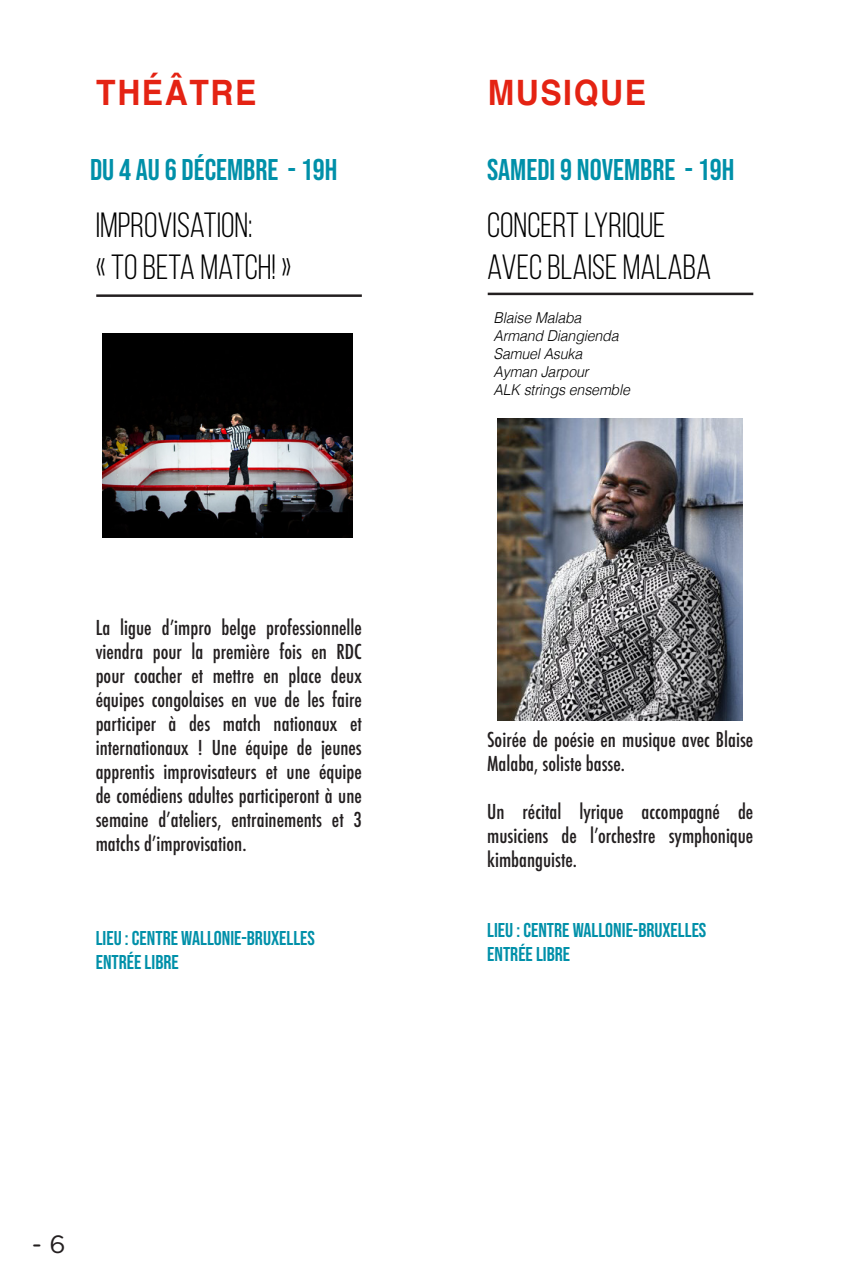
<style>
.page{position:relative;width:851px;height:1276px;background:#fff}
.page>*{position:absolute;margin:0;border:0;box-sizing:border-box;transform-origin:0 0}
.t1{font:35px "Bebas Neue";color:#000}
.t2{font:700 35px "Helvetica";letter-spacing:.05em;color:#e42313;scale:.91 1}
.t3{font:30px "Bebas Neue";color:#0090a9}
.t4{font:25px "Gotham Rounded";color:#231f20}
.t5{font:500 condensed 20px/24px "Futura";color:#231f20;text-align:justify}
.t6{font:20px "Bebas Neue";color:#0090a9}
.t7{font:italic 300 15px "Helvetica";letter-spacing:-.01em;color:#000;scale:.94 1}
</style>
<div class="page">
<hr style="left:96px;top:294px;width:266px;height:3px;background:#231f20">
<img style="left:102px;top:333px;width:251px;height:205px">
<hr style="left:487px;top:293px;width:266px;height:2px;background:#231f20">
<div style="left:493px;top:418px;width:251px;height:302px;background:linear-gradient(to bottom,#fff,#fff)"></div>
<img style="left:497px;top:418px;width:245px;height:302px">
<p class="t2" style="left:96px;top:71px;width:177px">THÉÂTRE</p>
<p class="t3" style="left:90px;top:153px;width:249px">DU 4 AU 6 DÉCEMBRE - 19H</p>
<p class="t1" style="left:96px;top:206px;width:158px">IMPROVISATION:</p>
<p class="t1" style="left:96px;top:248px;width:197px">« TO BETA MATCH! »</p>
<p class="t5" style="left:96px;top:615px;width:267px">La ligue d’impro belge professionnelle viendra pour la première fois en RDC pour coacher et mettre en place deux équipes congolaises en vue de les faire participer à des match nationaux et internationaux ! Une équipe de jeunes apprentis improvisateurs et une équipe de comédiens adultes participeront à une semaine d’ateliers, entrainements et 3 matchs d’improvisation.</p>
<p class="t6" style="left:96px;top:927px;width:221px">LIEU : CENTRE WALLONIE-BRUXELLES</p>
<p class="t6" style="left:96px;top:951px;width:84px">ENTRÉE LIBRE</p>
<p class="t4" style="left:32px;top:1227px;width:35px">- 6</p>
<p class="t2" style="left:487px;top:71px;width:175px">MUSIQUE</p>
<p class="t3" style="left:487px;top:153px;width:249px">SAMEDI 9 NOVEMBRE - 19H</p>
<p class="t1" style="left:487px;top:206px;width:180px">CONCERT LYRIQUE</p>
<p class="t1" style="left:487px;top:248px;width:226px">AVEC BLAISE MALABA</p>
<p class="t7" style="left:493px;top:304px;width:95px">Blaise Malaba</p>
<p class="t7" style="left:493px;top:322px;width:134px">Armand Diangienda</p>
<p class="t7" style="left:493px;top:340px;width:96px">Samuel Asuka</p>
<p class="t7" style="left:493px;top:358px;width:102px">Ayman Jarpour</p>
<p class="t7" style="left:493px;top:376px;width:147px">ALK strings ensemble</p>
<p class="t5" style="left:487px;top:728px;width:267px">Soirée de poésie en musique avec Blaise<br>Malaba, soliste basse.</p>
<p class="t5" style="left:487px;top:800px;width:267px">Un récital lyrique accompagné de musiciens de l’orchestre symphonique kimbanguiste.</p>
<p class="t6" style="left:487px;top:918px;width:221px">LIEU : CENTRE WALLONIE-BRUXELLES</p>
<p class="t6" style="left:487px;top:942px;width:84px">ENTRÉE LIBRE</p>
</div>
